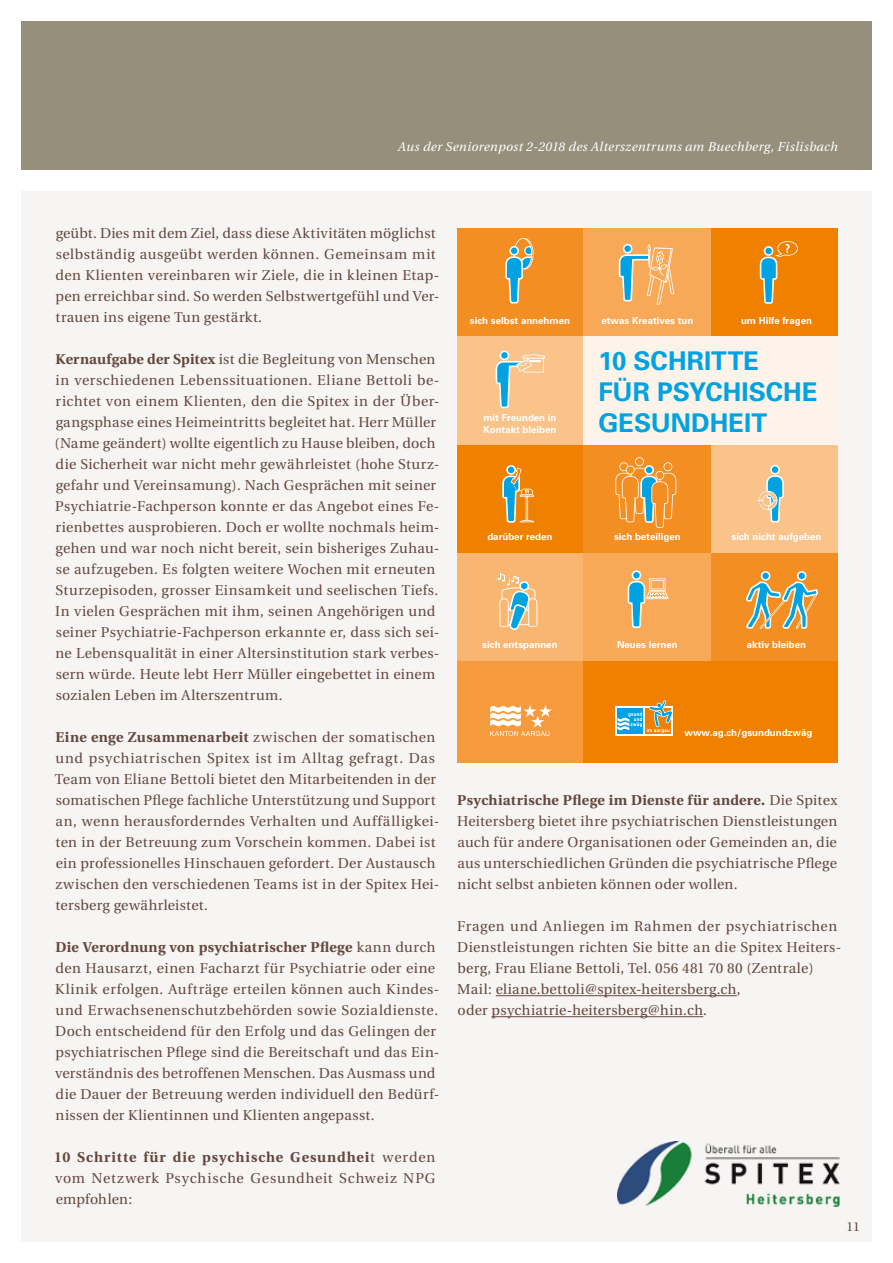
<style>
.page{position:relative;width:893px;height:1263px;background:#fff}
.page>*{position:absolute;margin:0;border:0;box-sizing:border-box;transform-origin:0 0}
.t1{font:700 25.8px/30.9px "Univers";color:#00a2e2}
.t2{font:14.25px/21px "Utopia";letter-spacing:.025em;color:#64473e}
.t3{font:italic 12.75px "Utopia";letter-spacing:.03em;color:#fff}
.t4{font:12.75px "Utopia";color:#64473e}
.t5{font:700 9.75px/11.6px "Univers";color:#fff}
.s1{font-weight:700}
</style>
<div class="page">
<div style="left:21px;top:21px;width:851px;height:149px;background:#958f7c"></div>
<div style="left:21px;top:191px;width:851px;height:1051px;background:#f6f5f3"></div>
<hr style="left:496px;top:995px;width:241px;height:1px;background:#64473e">
<hr style="left:491px;top:1016px;width:212px;height:1px;background:#64473e">
<div style="left:457px;top:228px;width:126px;height:109px;background:#f28e22"></div>
<div style="left:584px;top:228px;width:128px;height:109px;background:#f7a957"></div>
<div style="left:712px;top:228px;width:126px;height:109px;background:#f08000"></div>
<div style="left:457px;top:337px;width:126px;height:108px;background:#fac38a"></div>
<div style="left:584px;top:337px;width:254px;height:108px;background:#fef3e8"></div>
<div style="left:457px;top:445px;width:126px;height:108px;background:#f08000"></div>
<div style="left:584px;top:445px;width:128px;height:108px;background:#f28e22"></div>
<div style="left:712px;top:445px;width:126px;height:108px;background:#fac38a"></div>
<div style="left:457px;top:553px;width:126px;height:109px;background:#f8b671"></div>
<div style="left:584px;top:553px;width:128px;height:109px;background:#f7a957"></div>
<div style="left:712px;top:553px;width:126px;height:109px;background:#f28e22"></div>
<div style="left:457px;top:661px;width:126px;height:102px;background:#f59b3e"></div>
<div style="left:584px;top:661px;width:254px;height:102px;background:#f08000"></div>
<div style="left:616px;top:707px;width:57px;height:29px;background:#fff"></div>
<div style="left:645px;top:708px;width:26px;height:26px;background:#f08000"></div>
<div style="left:617px;top:708px;width:26px;height:26px;background:#00a2e2"></div>
<svg style="left:617px;top:700px;width:56px;height:33px"></svg>
<svg style="left:490px;top:705px;width:62px;height:31px"></svg>
<svg style="left:628px;top:570px;width:40px;height:58px"></svg>
<svg style="left:619px;top:244px;width:55px;height:60px"></svg>
<svg style="left:505px;top:238px;width:29px;height:66px"></svg>
<svg style="left:502px;top:465px;width:32px;height:58px"></svg>
<svg style="left:497px;top:573px;width:40px;height:57px"></svg>
<svg style="left:615px;top:457px;width:61px;height:71px"></svg>
<svg style="left:760px;top:241px;width:38px;height:63px"></svg>
<svg style="left:758px;top:465px;width:26px;height:57px"></svg>
<svg style="left:496px;top:350px;width:49px;height:58px"></svg>
<svg style="left:746px;top:571px;width:72px;height:58px"></svg>
<img style="left:617px;top:1141px;width:223px;height:66px">
<p class="t3" style="left:398px;top:140px;width:442px">Aus der Seniorenpost 2-2018 des Alterszentrums am Buechberg, Fislisbach</p>
<p class="t2" style="left:55px;top:223px;width:386px">geübt. Dies mit dem Ziel, dass diese Aktivitäten möglichst selbständig ausgeübt werden können. Gemeinsam mit den Klienten vereinbaren wir Ziele, die in kleinen Etap&shy;pen erreichbar sind. So werden Selbstwertgefühl und Ver&shy;trauen ins eigene Tun gestärkt.</p>
<p class="t2" style="left:55px;top:349px;width:386px"><span class="s1">Kernaufgabe der Spitex</span> ist die Begleitung von Menschen in verschiedenen Lebenssituationen. Eliane Bettoli be&shy;richtet von einem Klienten, den die Spitex in der Über&shy;gangsphase eines Heimeintritts begleitet hat. Herr Müller (Name geändert) wollte eigentlich zu Hause bleiben, doch die Sicherheit war nicht mehr gewährleistet (hohe Sturz&shy;gefahr und Vereinsamung). Nach Gesprächen mit seiner Psychiatrie-Fachperson konnte er das Angebot eines Fe&shy;rienbettes ausprobieren. Doch er wollte nochmals heim&shy;gehen und war noch nicht bereit, sein bisheriges Zuhau&shy;se aufzugeben. Es folgten weitere Wochen mit erneuten Sturzepisoden, grosser Einsamkeit und seelischen Tiefs.<br>In vielen Gesprächen mit ihm, seinen Angehörigen und seiner Psychiatrie-Fachperson erkannte er, dass sich sei&shy;ne Lebensqualität in einer Altersinstitution stark verbes&shy;sern würde. Heute lebt Herr Müller eingebettet in einem sozialen Leben im Alterszentrum.</p>
<p class="t2" style="left:55px;top:727px;width:386px"><span class="s1">Eine enge Zusammenarbeit</span> zwischen der somatischen und psychiatrischen Spitex ist im Alltag gefragt. Das Team von Eliane Bettoli bietet den Mitarbeitenden in der somatischen Pflege fachliche Unterstützung und Support an, wenn herausforderndes Verhalten und Auffälligkei&shy;ten in der Betreuung zum Vorschein kommen. Dabei ist ein professionelles Hinschauen gefordert. Der Austausch zwischen den verschiedenen Teams ist in der Spitex Hei&shy;tersberg gewährleistet.</p>
<p class="t2" style="left:55px;top:937px;width:386px"><span class="s1">Die Verordnung von psychiatrischer Pflege</span> kann durch den Hausarzt, einen Facharzt für Psychiatrie oder eine Klinik erfolgen. Aufträge erteilen können auch Kindes&shy;und Erwachsenenschutzbehörden sowie Sozialdienste.<br>Doch entscheidend für den Erfolg und das Gelingen der psychiatrischen Pflege sind die Bereitschaft und das Ein&shy;verständnis des betroffenen Menschen. Das Ausmass und die Dauer der Betreuung werden individuell den Bedürf&shy;nissen der Klientinnen und Klienten angepasst.</p>
<p class="t2" style="left:54px;top:1147px;width:383px;text-align:justify"><span class="s1">10 Schritte für die psychische Gesundhei</span>t werden vom Netzwerk Psychische Gesundheit Schweiz NPG empfohlen:</p>
<p class="t5" style="left:470px;top:315px;width:102px">sich selbst annehmen</p>
<p class="t5" style="left:483px;top:412px;width:75px">mit Freunden in<br>Kontakt bleiben</p>
<p class="t5" style="left:601px;top:315px;width:93px">etwas Kreatives tun</p>
<p class="t5" style="left:741px;top:315px;width:72px">um Hilfe fragen</p>
<h1 class="t1" style="left:598px;top:346px;width:221px">10 SCHRITTE<br>FÜR PSYCHISCHE<br>GESUNDHEIT</h1>
<p class="t5" style="left:487px;top:531px;width:67px">darüber reden</p>
<p class="t5" style="left:482px;top:639px;width:77px">sich entspannen</p>
<p class="t5" style="left:614px;top:531px;width:68px">sich beteiligen</p>
<p class="t5" style="left:617px;top:639px;width:62px">Neues lernen</p>
<p class="t5" style="left:732px;top:531px;width:91px">sich nicht aufgeben</p>
<p class="t5" style="left:747px;top:639px;width:61px">aktiv bleiben</p>
<p class="t5" style="left:684px;top:727px;width:129px">www.ag.ch/gsundundzwäg</p>
<p class="t2" style="left:457px;top:790px;width:382px;text-align:justify"><span class="s1">Psychiatrische Pflege im Dienste für andere.</span> Die Spitex Heitersberg bietet ihre psychiatrischen Dienstleistungen auch für andere Organisationen oder Gemeinden an, die aus unterschiedlichen Gründen die psychiatrische Pflege nicht selbst anbieten können oder wollen.</p>
<p class="t2" style="left:457px;top:916px;width:386px">Fragen und Anliegen im Rahmen der psychiatrischen Dienstleistungen richten Sie bitte an die Spitex Heiters&shy;berg, Frau Eliane Bettoli, Tel. 056 481 70 80 (Zentrale)<br>Mail: eliane.bettoli@spitex-heitersberg.ch,<br>oder psychiatrie-heitersberg@hin.ch.</p>
<p class="t4" style="left:846px;top:1219px;width:15px">11</p>
</div>
